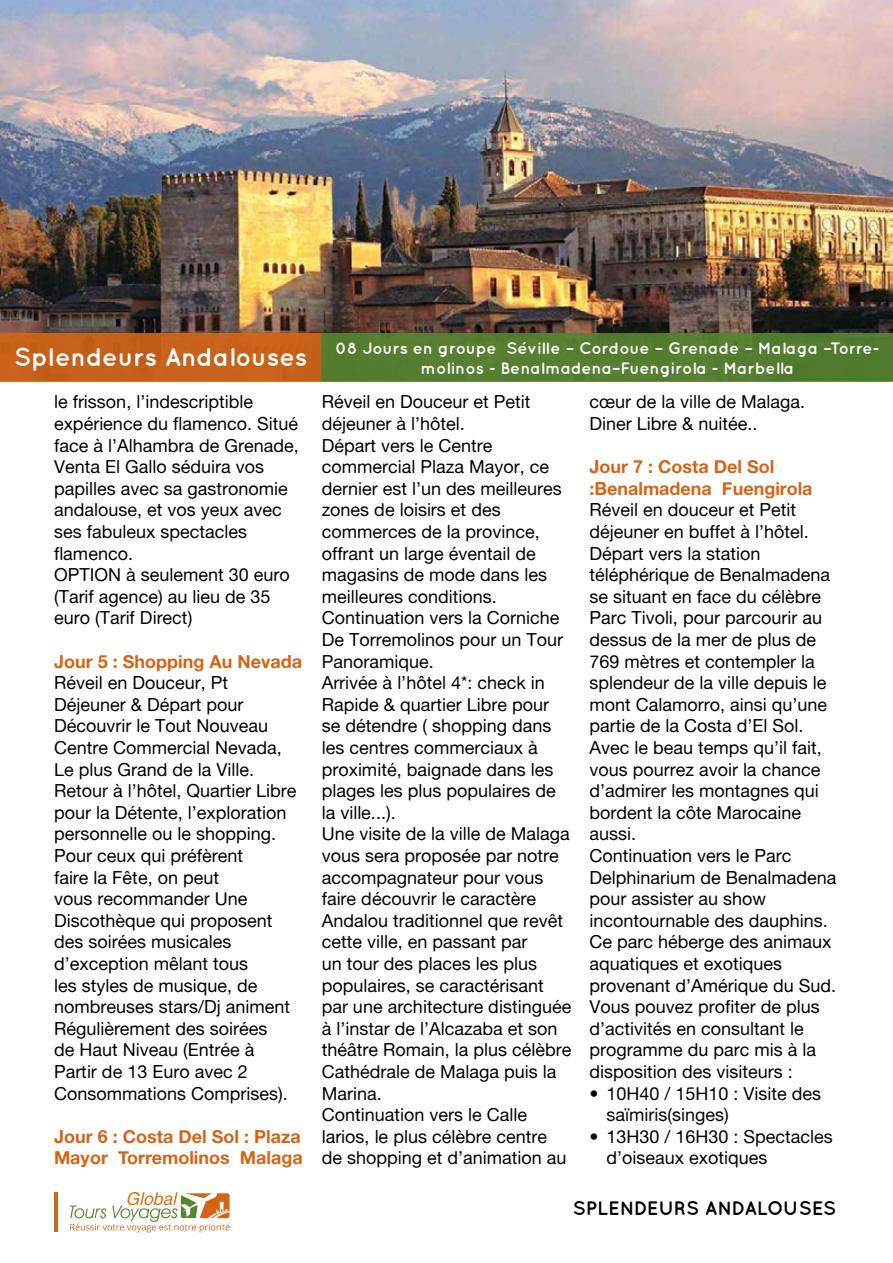
<style>
.page{position:relative;width:893px;height:1263px;background:#fff}
.page>*{position:absolute;margin:0;border:0;box-sizing:border-box;transform-origin:0 0}
.t1{font:700 25.5px "Quicksand";color:#fff}
.t2{font:700 19.5px "Quicksand";color:#000}
.t3{font:18px/21.6px "Alte Haas Grotesk";color:#000}
.t4{font:18px/21.6px "Alte Haas Grotesk Bold";color:#d46416}
.t5{font:700 16.5px/19.8px "Quicksand";color:#fff;text-align:center}
</style>
<div class="page">
<svg style="left:69px;top:1192px;width:161px;height:40px"></svg>
<hr style="left:54px;top:1193px;width:4px;height:39px;background:#d46416">
<img style="left:0;top:0;width:893px;height:333px">
<div style="left:0;top:333px;width:322px;height:49px;background:#c8611a"></div>
<div style="left:322px;top:333px;width:571px;height:49px;background:#557d2f"></div>
<h1 class="t1" style="left:14px;top:342px;width:295px">Splendeurs Andalouses</h1>
<p class="t5" style="left:335px;top:338px;width:545px">08 Jours en groupe Séville – Cordoue – Grenade – Malaga –Torre&shy;molinos - Benalmadena–Fuengirola - Marbella</p>
<p class="t3" style="left:54px;top:391px;width:246px">le frisson, l’indescriptible expérience du flamenco. Situé face à l’Alhambra de Grenade,<br>Venta El Gallo séduira vos papilles avec sa gastronomie andalouse, et vos yeux avec ses fabuleux spectacles flamenco.<br>OPTION à seulement 30 euro (Tarif agence) au lieu de 35 euro (Tarif Direct)</p>
<p class="t4" style="left:54px;top:650px;width:250px">Jour 5 : Shopping Au Nevada</p>
<p class="t3" style="left:54px;top:672px;width:244px">Réveil en Douceur, Pt<br>Déjeuner &amp; Départ pour<br>Découvrir le Tout Nouveau<br>Centre Commercial Nevada,<br>Le plus Grand de la Ville.<br>Retour à l’hôtel, Quartier Libre pour la Détente, l’exploration personnelle ou le shopping.<br>Pour ceux qui préfèrent<br>faire la Fête, on peut<br>vous recommander Une<br>Discothèque qui proposent des soirées musicales d’exception mêlant tous<br>les styles de musique, de nombreuses stars/Dj animent<br>Régulièrement des soirées<br>de Haut Niveau (Entrée à<br>Partir de 13 Euro avec 2<br>Consommations Comprises).</p>
<p class="t4" style="left:54px;top:1125px;width:250px">Jour 6 : Costa Del Sol : Plaza<br>Mayor Torremolinos Malaga</p>
<p class="t3" style="left:322px;top:391px;width:251px">Réveil en Douceur et Petit déjeuner à l’hôtel.<br>Départ vers le Centre commercial Plaza Mayor, ce dernier est l’un des meilleures zones de loisirs et des commerces de la province, offrant un large éventail de magasins de mode dans les meilleures conditions.<br>Continuation vers la Corniche<br>De Torremolinos pour un Tour<br>Panoramique.<br>Arrivée à l’hôtel 4*: check in<br>Rapide &amp; quartier Libre pour se détendre ( shopping dans les centres commerciaux à proximité, baignade dans les plages les plus populaires de la ville...).<br>Une visite de la ville de Malaga vous sera proposée par notre accompagnateur pour vous faire découvrir le caractère<br>Andalou traditionnel que revêt cette ville, en passant par<br>un tour des places les plus populaires, se caractérisant par une architecture distinguée à l’instar de l’Alcazaba et son théâtre Romain, la plus célèbre<br>Cathédrale de Malaga puis la<br>Marina.<br>Continuation vers le Calle larios, le plus célèbre centre de shopping et d’animation au</p>
<p class="t3" style="left:589px;top:391px;width:217px">cœur de la ville de Malaga.<br>Diner Libre &amp; nuitée..</p>
<p class="t4" style="left:589px;top:456px;width:225px">Jour 7 : Costa Del Sol :Benalmadena Fuengirola</p>
<p class="t3" style="left:589px;top:499px;width:249px">Réveil en douceur et Petit déjeuner en buffet à l’hôtel.<br>Départ vers la station téléphérique de Benalmadena se situant en face du célèbre<br>Parc Tivoli, pour parcourir au dessus de la mer de plus de<br>769 mètres et contempler la splendeur de la ville depuis le mont Calamorro, ainsi qu’une partie de la Costa d’El Sol.<br>Avec le beau temps qu’il fait, vous pourrez avoir la chance d’admirer les montagnes qui bordent la côte Marocaine aussi.<br>Continuation vers le Parc<br>Delphinarium de Benalmadena pour assister au show incontournable des dauphins.<br>Ce parc héberge des animaux aquatiques et exotiques provenant d’Amérique du Sud.<br>Vous pouvez profiter de plus d’activités en consultant le programme du parc mis à la disposition des visiteurs :</p>
<p class="t3" style="left:606px;top:1082px;width:216px;text-indent:-17px">• 10H40 / 15H10 : Visite des saïmiris(singes)</p>
<p class="t3" style="left:606px;top:1125px;width:228px;text-indent:-17px">• 13H30 / 16H30 : Spectacles d’oiseaux exotiques</p>
<p class="t2" style="left:573px;top:1197px;width:265px">SPLENDEURS ANDALOUSES</p>
</div>
